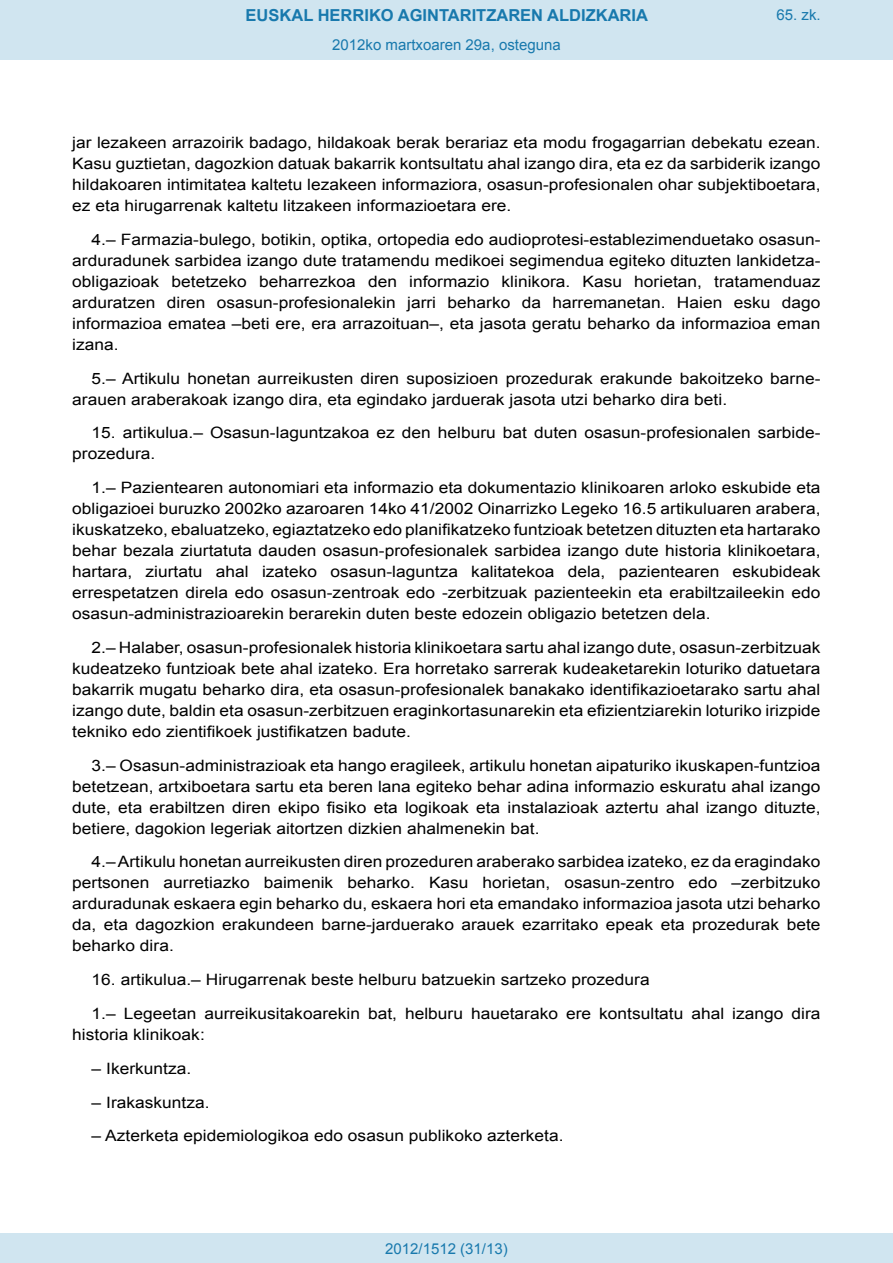
<style>
.page{position:relative;width:893px;height:1263px;background:#fff}
.page>*{position:absolute;margin:0;border:0;box-sizing:border-box;transform-origin:0 0}
.t1{font:700 16.5px "Arial";color:#1879ad}
.BOPVDetalle{font:15.6px/21px "Arial";color:#000;text-align:justify;scale:1.11 1}
.Paginacion_Centro{font:15px "Arial";color:#1879ad}
</style>
<div class="page">
<div style="left:0;top:0;width:893px;height:60px;background:#d0e5f0"></div>
<div style="left:0;top:1233px;width:893px;height:30px;background:#d0e5f0"></div>
<p class="t1" style="left:246px;top:4px;width:404px">EUSKAL HERRIKO AGINTARITZAREN ALDIZKARIA</p>
<p class="Paginacion_Centro" style="left:332px;top:35px;width:230px">2012ko martxoaren 29a, osteguna</p>
<p class="Paginacion_Centro" style="left:776px;top:5px;width:46px">65. zk.</p>
<p class="BOPVDetalle" style="left:72px;top:132px;width:676px">jar lezakeen arrazoirik badago, hildakoak berak berariaz eta modu frogagarrian debekatu ezean.<br>Kasu guztietan, dagozkion datuak bakarrik kontsultatu ahal izango dira, eta ez da sarbiderik izango hildakoaren intimitatea kaltetu lezakeen informaziora, osasun-profesionalen ohar subjektiboetara, ez eta hirugarrenak kaltetu litzakeen informazioetara ere.</p>
<p class="BOPVDetalle" style="left:72px;top:229px;width:676px;text-indent:19px">4.– Farmazia-bulego, botikin, optika, ortopedia edo audioprotesi-establezimenduetako osasun&shy;arduradunek sarbidea izango dute tratamendu medikoei segimendua egiteko dituzten lankidetza&shy;obligazioak betetzeko beharrezkoa den informazio klinikora. Kasu horietan, tratamenduaz arduratzen diren osasun-profesionalekin jarri beharko da harremanetan. Haien esku dago informazioa ematea –beti ere, era arrazoituan–, eta jasota geratu beharko da informazioa eman izana.</p>
<p class="BOPVDetalle" style="left:72px;top:368px;width:676px;text-indent:19px">5.– Artikulu honetan aurreikusten diren suposizioen prozedurak erakunde bakoitzeko barne&shy;arauen araberakoak izango dira, eta egindako jarduerak jasota utzi beharko dira beti.</p>
<p class="BOPVDetalle" style="left:72px;top:423px;width:676px;text-indent:19px">15. artikulua.– Osasun-laguntzakoa ez den helburu bat duten osasun-profesionalen sarbide&shy;prozedura.</p>
<p class="BOPVDetalle" style="left:72px;top:477px;width:676px;text-indent:19px">1.– Pazientearen autonomiari eta informazio eta dokumentazio klinikoaren arloko eskubide eta obligazioei buruzko 2002ko azaroaren 14ko 41/2002 Oinarrizko Legeko 16.5 artikuluaren arabera, ikuskatzeko, ebaluatzeko, egiaztatzeko edo planifikatzeko funtzioak betetzen dituzten eta hartarako behar bezala ziurtatuta dauden osasun-profesionalek sarbidea izango dute historia klinikoetara, hartara, ziurtatu ahal izateko osasun-laguntza kalitatekoa dela, pazientearen eskubideak errespetatzen direla edo osasun-zentroak edo -zerbitzuak pazienteekin eta erabiltzaileekin edo osasun-administrazioarekin berarekin duten beste edozein obligazio betetzen dela.</p>
<p class="BOPVDetalle" style="left:72px;top:637px;width:676px;text-indent:19px">2.– Halaber, osasun-profesionalek historia klinikoetara sartu ahal izango dute, osasun-zerbitzuak kudeatzeko funtzioak bete ahal izateko. Era horretako sarrerak kudeaketarekin loturiko datuetara bakarrik mugatu beharko dira, eta osasun-profesionalek banakako identifikazioetarako sartu ahal izango dute, baldin eta osasun-zerbitzuen eraginkortasunarekin eta efizientziarekin loturiko irizpide tekniko edo zientifikoek justifikatzen badute.</p>
<p class="BOPVDetalle" style="left:72px;top:755px;width:676px;text-indent:19px">3.– Osasun-administrazioak eta hango eragileek, artikulu honetan aipaturiko ikuskapen-funtzioa betetzean, artxiboetara sartu eta beren lana egiteko behar adina informazio eskuratu ahal izango dute, eta erabiltzen diren ekipo fisiko eta logikoak eta instalazioak aztertu ahal izango dituzte, betiere, dagokion legeriak aitortzen dizkien ahalmenekin bat.</p>
<p class="BOPVDetalle" style="left:72px;top:852px;width:676px;text-indent:19px">4.– Artikulu honetan aurreikusten diren prozeduren araberako sarbidea izateko, ez da eragindako pertsonen aurretiazko baimenik beharko. Kasu horietan, osasun-zentro edo –zerbitzuko arduradunak eskaera egin beharko du, eskaera hori eta emandako informazioa jasota utzi beharko da, eta dagozkion erakundeen barne-jarduerako arauek ezarritako epeak eta prozedurak bete beharko dira.</p>
<p class="BOPVDetalle" style="left:92px;top:969px;width:504px">16. artikulua.– Hirugarrenak beste helburu batzuekin sartzeko prozedura</p>
<p class="BOPVDetalle" style="left:72px;top:1003px;width:676px;text-indent:19px">1.– Legeetan aurreikusitakoarekin bat, helburu hauetarako ere kontsultatu ahal izango dira historia klinikoak:</p>
<p class="BOPVDetalle" style="left:92px;top:1058px;width:91px">– Ikerkuntza.</p>
<p class="BOPVDetalle" style="left:92px;top:1092px;width:108px">– Irakaskuntza.</p>
<p class="BOPVDetalle" style="left:92px;top:1125px;width:427px">– Azterketa epidemiologikoa edo osasun publikoko azterketa.</p>
<p class="Paginacion_Centro" style="left:385px;top:1238px;width:124px">2012/1512 (31/13)</p>
</div>
